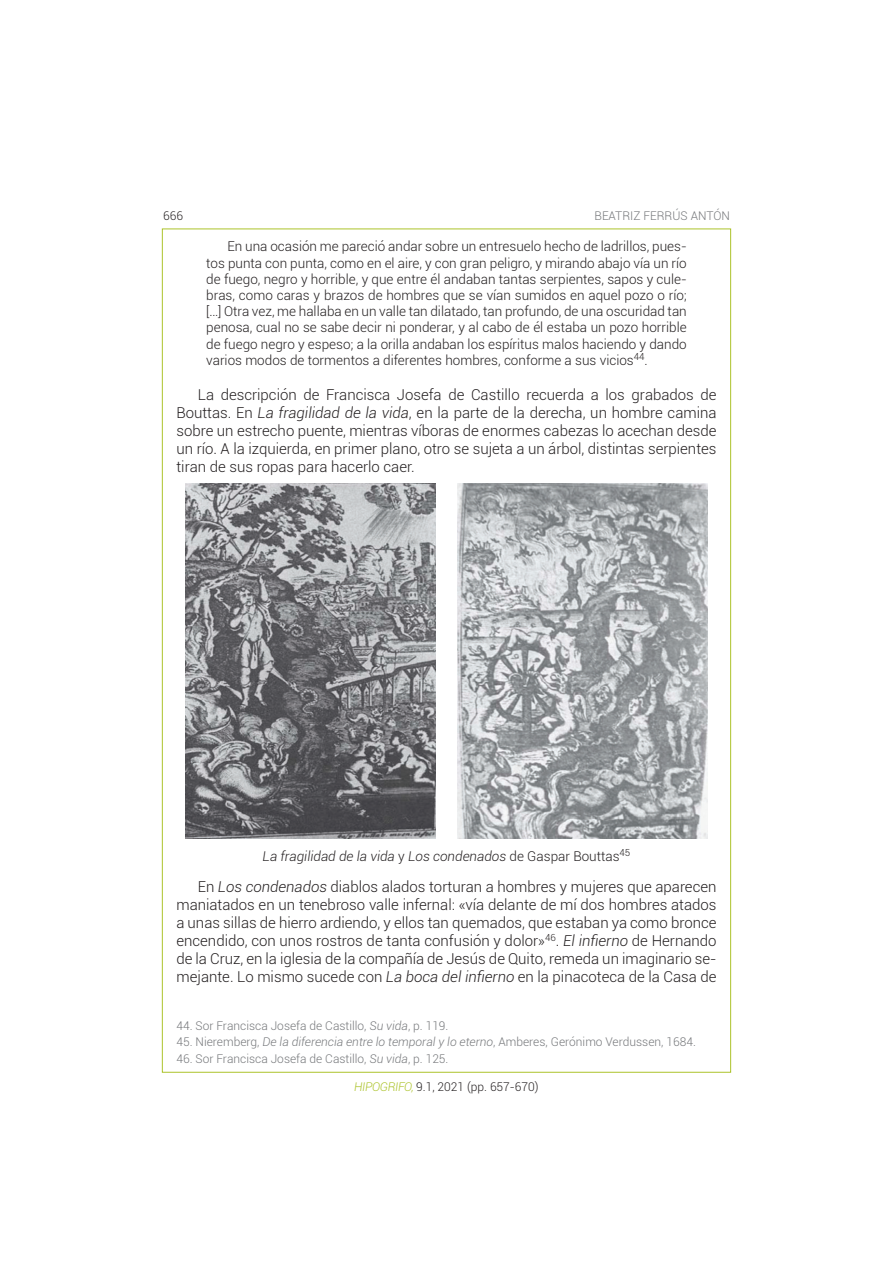
<style>
.page{position:relative;width:893px;height:1263px;background:#fff}
.page>*{position:absolute;margin:0;border:0;box-sizing:border-box;transform-origin:0 0}
.t1{font:300 15px/18px "Roboto";color:#231f20;text-align:justify}
.t2{font:300 13.5px/16.2px "Roboto";color:#231f20;text-align:justify}
.t3{font:italic 300 13.5px "Roboto";color:#231f20}
.t4{font:300 12px "Roboto";color:#76787b}
.t5{font:300 12px "Roboto";color:#231f20}
.s1{font-style:italic}
.s2{font-style:normal}
.s3{font-style:italic;color:#acc32b}
</style>
<div class="page">
<img style="left:185px;top:484px;width:250px;height:355px">
<img style="left:458px;top:484px;width:249px;height:355px">
<p class="t5" style="left:163px;top:207px;width:21px">666</p>
<p class="t4" style="left:595px;top:207px;width:137px">BEATRIZ FERRÚS ANTÓN</p>
<p class="t2" style="left:206px;top:238px;width:482px;text-indent:21px">En una ocasión me pareció andar sobre un entresuelo hecho de ladrillos, pues&shy;tos punta con punta, como en el aire, y con gran peligro, y mirando abajo vía un río de fuego, negro y horrible, y que entre él andaban tantas serpientes, sapos y cule&shy;bras, como caras y brazos de hombres que se vían sumidos en aquel pozo o río; […] Otra vez, me hallaba en un valle tan dilatado, tan profundo, de una oscuridad tan penosa, cual no se sabe decir ni ponderar, y al cabo de él estaba un pozo horrible de fuego negro y espeso; a la orilla andaban los espíritus malos haciendo y dando varios modos de tormentos a diferentes hombres, conforme a sus vicios<sup>44</sup>.</p>
<p class="t1" style="left:176px;top:385px;width:542px;text-indent:21px">La descripción de Francisca Josefa de Castillo recuerda a los grabados de Bouttas. En <span class="s1">La fragilidad de la vida</span>, en la parte de la derecha, un hombre camina sobre un estrecho puente, mientras víboras de enormes cabezas lo acechan desde un río. A la izquierda, en primer plano, otro se sujeta a un árbol, distintas serpientes tiran de sus ropas para hacerlo caer.</p>
<p class="t3" style="left:263px;top:847px;width:369px">La fragilidad de la vida <span class="s2">y</span> Los condenados <span class="s2">de Gaspar Bouttas</span><sup>45</sup></p>
<p class="t1" style="left:176px;top:877px;width:542px;text-indent:21px">En <span class="s1">Los condenados</span> diablos alados torturan a hombres y mujeres que aparecen maniatados en un tenebroso valle infernal: «vía delante de mí dos hombres atados a unas sillas de hierro ardiendo, y ellos tan quemados, que estaban ya como bronce encendido, con unos rostros de tanta confusión y dolor»<sup>46</sup>. <span class="s1">El infierno</span> de Hernando de la Cruz, en la iglesia de la compañía de Jesús de Quito, remeda un imaginario se&shy;mejante. Lo mismo sucede con <span class="s1">La boca del infierno</span> en la pinacoteca de la Casa de</p>
<p class="t4" style="left:176px;top:1018px;width:274px">44. Sor Francisca Josefa de Castillo, <span class="s1">Su vida</span>, p. 119.</p>
<p class="t4" style="left:176px;top:1034px;width:521px">45. Nieremberg, <span class="s1">De la diferencia entre lo temporal y lo eterno</span>, Amberes, Gerónimo Verdussen, 1684.</p>
<p class="t4" style="left:176px;top:1050px;width:274px">46. Sor Francisca Josefa de Castillo, <span class="s1">Su vida</span>, p. 125.</p>
<p class="t5" style="left:354px;top:1078px;width:186px"><span class="s3">HIPOGRIFO,</span> 9.1, 2021 (pp. 657-670)</p>
</div>
